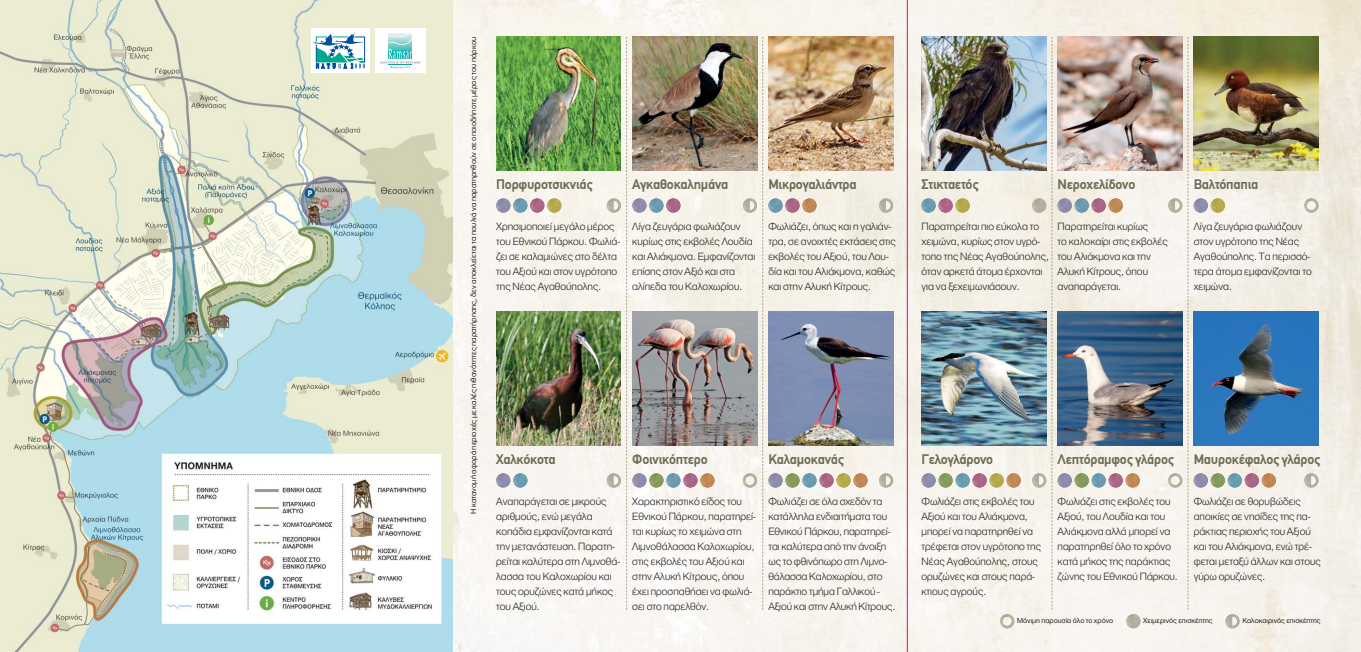
<style>
.page{position:relative;width:1361px;height:652px;background:#fff}
.page>*{position:absolute;margin:0;border:0;box-sizing:border-box;transform-origin:0 0}
.t1{font:700 14px "PF Din Text";letter-spacing:-.015em;color:#6d6c54}
.t2{font:300 11px/15px "CF Helvetica";color:#231f20}
.t3{font:8px "CF Helvetica";color:#231f20}
.t4{font:7.5px "CF Helvetica";color:#231f20}
</style>
<div class="page">
<img style="left:0;top:0;width:1361px;height:652px">
<img style="left:496px;top:37px;width:125px;height:133px">
<img style="left:768px;top:37px;width:125px;height:133px">
<img style="left:632px;top:37px;width:125px;height:133px">
<svg style="left:626px;top:37px;width:1px;height:573px"></svg>
<svg style="left:762px;top:37px;width:1px;height:573px"></svg>
<img style="left:921px;top:37px;width:125px;height:133px">
<img style="left:1193px;top:37px;width:125px;height:133px">
<img style="left:1057px;top:37px;width:125px;height:133px">
<svg style="left:1051px;top:37px;width:1px;height:573px"></svg>
<svg style="left:1187px;top:37px;width:1px;height:573px"></svg>
<img style="left:496px;top:312px;width:125px;height:133px">
<img style="left:768px;top:312px;width:125px;height:133px">
<img style="left:632px;top:312px;width:125px;height:133px">
<img style="left:921px;top:312px;width:125px;height:133px">
<img style="left:1193px;top:312px;width:125px;height:133px">
<img style="left:1057px;top:312px;width:125px;height:133px">
<img style="left:607px;top:198px;width:14px;height:15px;border-radius:50%">
<svg style="left:614px;top:201px;width:4px;height:9px"></svg>
<img style="left:743px;top:198px;width:14px;height:15px;border-radius:50%">
<svg style="left:750px;top:201px;width:4px;height:9px"></svg>
<img style="left:879px;top:198px;width:14px;height:15px;border-radius:50%">
<svg style="left:886px;top:201px;width:4px;height:9px"></svg>
<img style="left:1168px;top:198px;width:14px;height:15px;border-radius:50%">
<svg style="left:1175px;top:201px;width:4px;height:9px"></svg>
<img style="left:879px;top:473px;width:14px;height:15px;border-radius:50%">
<svg style="left:886px;top:476px;width:4px;height:9px"></svg>
<img style="left:607px;top:473px;width:14px;height:15px;border-radius:50%">
<svg style="left:614px;top:476px;width:4px;height:9px"></svg>
<img style="left:1304px;top:473px;width:14px;height:15px;border-radius:50%">
<svg style="left:1311px;top:476px;width:4px;height:9px"></svg>
<img style="left:1032px;top:473px;width:14px;height:15px;border-radius:50%">
<svg style="left:1039px;top:476px;width:4px;height:9px"></svg>
<img style="left:1032px;top:198px;width:14px;height:15px;border-radius:50%">
<img style="left:1304px;top:198px;width:14px;height:15px;border-radius:50%">
<svg style="left:1307px;top:201px;width:8px;height:9px"></svg>
<img style="left:1168px;top:473px;width:14px;height:15px;border-radius:50%">
<svg style="left:1171px;top:476px;width:8px;height:9px"></svg>
<img style="left:743px;top:473px;width:14px;height:15px;border-radius:50%">
<svg style="left:746px;top:476px;width:8px;height:9px"></svg>
<div style="left:311px;top:28px;width:59px;height:45px;background:#fff"></div>
<div style="left:375px;top:28px;width:50px;height:45px;background:#fff"></div>
<svg style="left:313px;top:33px;width:52px;height:36px"></svg>
<svg style="left:380px;top:33px;width:40px;height:36px"></svg>
<img style="left:1000px;top:614px;width:14px;height:14px;border-radius:50%">
<svg style="left:1003px;top:617px;width:8px;height:8px"></svg>
<img style="left:1225px;top:614px;width:14px;height:14px;border-radius:50%">
<svg style="left:1232px;top:617px;width:4px;height:8px"></svg>
<img style="left:1126px;top:614px;width:14px;height:14px;border-radius:50%">
<img style="left:496px;top:198px;width:14px;height:15px;border-radius:50%">
<img style="left:513px;top:198px;width:14px;height:15px;border-radius:50%">
<img style="left:530px;top:198px;width:14px;height:15px;border-radius:50%">
<img style="left:547px;top:198px;width:14px;height:15px;border-radius:50%">
<img style="left:632px;top:198px;width:14px;height:15px;border-radius:50%">
<img style="left:649px;top:198px;width:14px;height:15px;border-radius:50%">
<img style="left:666px;top:198px;width:14px;height:15px;border-radius:50%">
<img style="left:768px;top:198px;width:14px;height:15px;border-radius:50%">
<img style="left:785px;top:198px;width:14px;height:15px;border-radius:50%">
<img style="left:802px;top:198px;width:14px;height:15px;border-radius:50%">
<img style="left:496px;top:473px;width:14px;height:15px;border-radius:50%">
<img style="left:513px;top:473px;width:14px;height:15px;border-radius:50%">
<img style="left:632px;top:473px;width:14px;height:15px;border-radius:50%">
<img style="left:649px;top:473px;width:14px;height:15px;border-radius:50%">
<img style="left:666px;top:473px;width:14px;height:15px;border-radius:50%">
<img style="left:683px;top:473px;width:14px;height:15px;border-radius:50%">
<img style="left:700px;top:473px;width:14px;height:15px;border-radius:50%">
<img style="left:768px;top:473px;width:14px;height:15px;border-radius:50%">
<img style="left:785px;top:473px;width:14px;height:15px;border-radius:50%">
<img style="left:802px;top:473px;width:14px;height:15px;border-radius:50%">
<img style="left:819px;top:473px;width:14px;height:15px;border-radius:50%">
<img style="left:836px;top:473px;width:14px;height:15px;border-radius:50%">
<img style="left:853px;top:473px;width:14px;height:15px;border-radius:50%">
<img style="left:921px;top:198px;width:14px;height:15px;border-radius:50%">
<img style="left:938px;top:198px;width:14px;height:15px;border-radius:50%">
<img style="left:955px;top:198px;width:14px;height:15px;border-radius:50%">
<img style="left:1057px;top:198px;width:14px;height:15px;border-radius:50%">
<img style="left:1074px;top:198px;width:15px;height:15px;border-radius:50%">
<img style="left:1091px;top:198px;width:15px;height:15px;border-radius:50%">
<img style="left:1108px;top:198px;width:14px;height:15px;border-radius:50%">
<img style="left:1193px;top:198px;width:15px;height:15px;border-radius:50%">
<img style="left:1210px;top:198px;width:15px;height:15px;border-radius:50%">
<img style="left:921px;top:473px;width:14px;height:15px;border-radius:50%">
<img style="left:938px;top:473px;width:14px;height:15px;border-radius:50%">
<img style="left:955px;top:473px;width:14px;height:15px;border-radius:50%">
<img style="left:972px;top:473px;width:14px;height:15px;border-radius:50%">
<img style="left:989px;top:473px;width:14px;height:15px;border-radius:50%">
<img style="left:1006px;top:473px;width:14px;height:15px;border-radius:50%">
<img style="left:1057px;top:473px;width:14px;height:15px;border-radius:50%">
<img style="left:1074px;top:473px;width:15px;height:15px;border-radius:50%">
<img style="left:1091px;top:473px;width:15px;height:15px;border-radius:50%">
<img style="left:1108px;top:473px;width:14px;height:15px;border-radius:50%">
<img style="left:1125px;top:473px;width:15px;height:15px;border-radius:50%">
<img style="left:1193px;top:473px;width:15px;height:15px;border-radius:50%">
<img style="left:1210px;top:473px;width:15px;height:15px;border-radius:50%">
<img style="left:1227px;top:473px;width:15px;height:15px;border-radius:50%">
<img style="left:1244px;top:473px;width:15px;height:15px;border-radius:50%">
<img style="left:1261px;top:473px;width:15px;height:15px;border-radius:50%">
<hr style="left:907px;top:0;width:1px;height:652px;background:#ec008c">
<p class="t3" style="left:471px;top:514px;width:479px;rotate:-90deg">Η κατανομή αφορά περιοχές με καλές πιθανότητες παρατήρησης, δεν αποκλείεται τα πουλιά να παρατηρηθούν σε οποιοδήποτε μέρος του πάρκου</p>
<p class="t1" style="left:496px;top:179px;width:98px">Πορφυροτσικνιάς</p>
<p class="t2" style="left:496px;top:219px;width:125px">Χρησιμοποιεί μεγάλο μέρος του Εθνικού Πάρκου. Φωλιά&shy;ζει σε καλαμιώνες στο δέλτα του Αξιού και στον υγρότοπο της Νέας Αγαθούπολης.</p>
<p class="t1" style="left:632px;top:179px;width:98px">Αγκαθοκαλημάνα</p>
<p class="t2" style="left:632px;top:219px;width:125px">Λίγα ζευγάρια φωλιάζουν κυρίως στις εκβολές Λουδία και Αλιάκμονα. Εμφανίζονται επίσης στον Αξιό και στα αλίπεδα του Καλοχωρίου.</p>
<p class="t1" style="left:768px;top:179px;width:90px">Μικρογαλιάντρα</p>
<p class="t2" style="left:768px;top:219px;width:129px">Φωλιάζει, όπως και η γαλιάν&shy;τρα, σε ανοιχτές εκτάσεις στις εκβολές του Αξιού, του Λου&shy;δία και του Αλιάκμονα, καθώς και στην Αλυκή Κίτρους.</p>
<p class="t1" style="left:496px;top:454px;width:61px">Χαλκόκοτα</p>
<p class="t2" style="left:496px;top:494px;width:125px">Αναπαράγεται σε μικρούς αριθμούς, ενώ μεγάλα κοπάδια εμφανίζονται κατά την μετανάστευση. Παρατη&shy;ρείται καλύτερα στη Λιμνοθά&shy;λασσα του Καλοχωρίου και τους ορυζώνες κατά μήκος του Αξιού.</p>
<p class="t1" style="left:632px;top:454px;width:77px">Φοινικόπτερο</p>
<p class="t2" style="left:632px;top:494px;width:125px">Χαρακτηριστικό είδος του<br>Εθνικού Πάρκου, παρατηρεί&shy;ται κυρίως το χειμώνα στη<br>Λιμνοθάλασσα Καλοχωρίου, στις εκβολές του Αξιού και στην Αλυκή Κίτρους, όπου έχει προσπαθήσει να φωλιά&shy;σει στο παρελθόν.</p>
<p class="t1" style="left:768px;top:454px;width:77px">Καλαμοκανάς</p>
<p class="t2" style="left:768px;top:494px;width:129px">Φωλιάζει σε όλα σχεδόν τα κατάλληλα ενδιαιτήματα του<br>Εθνικού Πάρκου, παρατηρεί&shy;ται καλύτερα από την άνοιξη ως το φθινόπωρο στη Λιμνο&shy;θάλασσα Καλοχωρίου, στο παράκτιο τμήμα Γαλλικού -<br>Αξιού και στην Αλυκή Κίτρους.</p>
<p class="t1" style="left:921px;top:179px;width:59px">Στικταετός</p>
<p class="t2" style="left:921px;top:219px;width:129px">Παρατηρείται πιο εύκολα το χειμώνα, κυρίως στον υγρό&shy;τοπο της Νέας Αγαθούπολης, όταν αρκετά άτομα έρχονται για να ξεχειμωνιάσουν.</p>
<p class="t1" style="left:1057px;top:179px;width:79px">Νεροχελίδονο</p>
<p class="t2" style="left:1057px;top:219px;width:112px">Παρατηρείται κυρίως<br>το καλοκαίρι στις εκβολές του Αλιάκμονα και την<br>Αλυκή Κίτρους, όπου αναπαράγεται.</p>
<p class="t1" style="left:1193px;top:179px;width:66px">Βαλτόπαπια</p>
<p class="t2" style="left:1193px;top:219px;width:120px">Λίγα ζευγάρια φωλιάζουν στον υγρότοπο της Νέας<br>Αγαθούπολης. Τα περισσό&shy;τερα άτομα εμφανίζονται το χειμώνα.</p>
<p class="t1" style="left:921px;top:454px;width:73px">Γελογλάρονο</p>
<p class="t2" style="left:921px;top:494px;width:121px">Φωλιάζει στις εκβολές του<br>Αξιού και του Αλιάκμονα, μπορεί να παρατηρηθεί να τρέφεται στον υγρότοπο της<br>Νέας Αγαθούπολης, στους ορυζώνες και στους παρά&shy;κτιους αγρούς.</p>
<p class="t1" style="left:1057px;top:454px;width:118px">Λεπτόραμφος γλάρος</p>
<p class="t2" style="left:1057px;top:494px;width:122px">Φωλιάζει στις εκβολές του<br>Αξιού, του Λουδία και του<br>Αλιάκμονα αλλά μπορεί να παρατηρηθεί όλο το χρόνο κατά μήκος της παράκτιας ζώνης του Εθνικού Πάρκου.</p>
<p class="t1" style="left:1193px;top:454px;width:128px">Μαυροκέφαλος γλάρος</p>
<p class="t2" style="left:1193px;top:494px;width:129px">Φωλιάζει σε θορυβώδεις αποικίες σε νησίδες της πα&shy;ράκτιας περιοχής του Αξιού και του Αλιάκμονα, ενώ τρέ&shy;φεται μεταξύ άλλων και στους γύρω ορυζώνες.</p>
<p class="t4" style="left:1242px;top:618px;width:80px">Καλοκαιρινός επισκέπτης</p>
<p class="t4" style="left:1017px;top:618px;width:98px">Μόνιμη παρουσία όλο το χρόνο</p>
<p class="t4" style="left:1143px;top:618px;width:71px">Χειμερινός επισκέπτης</p>
</div>
